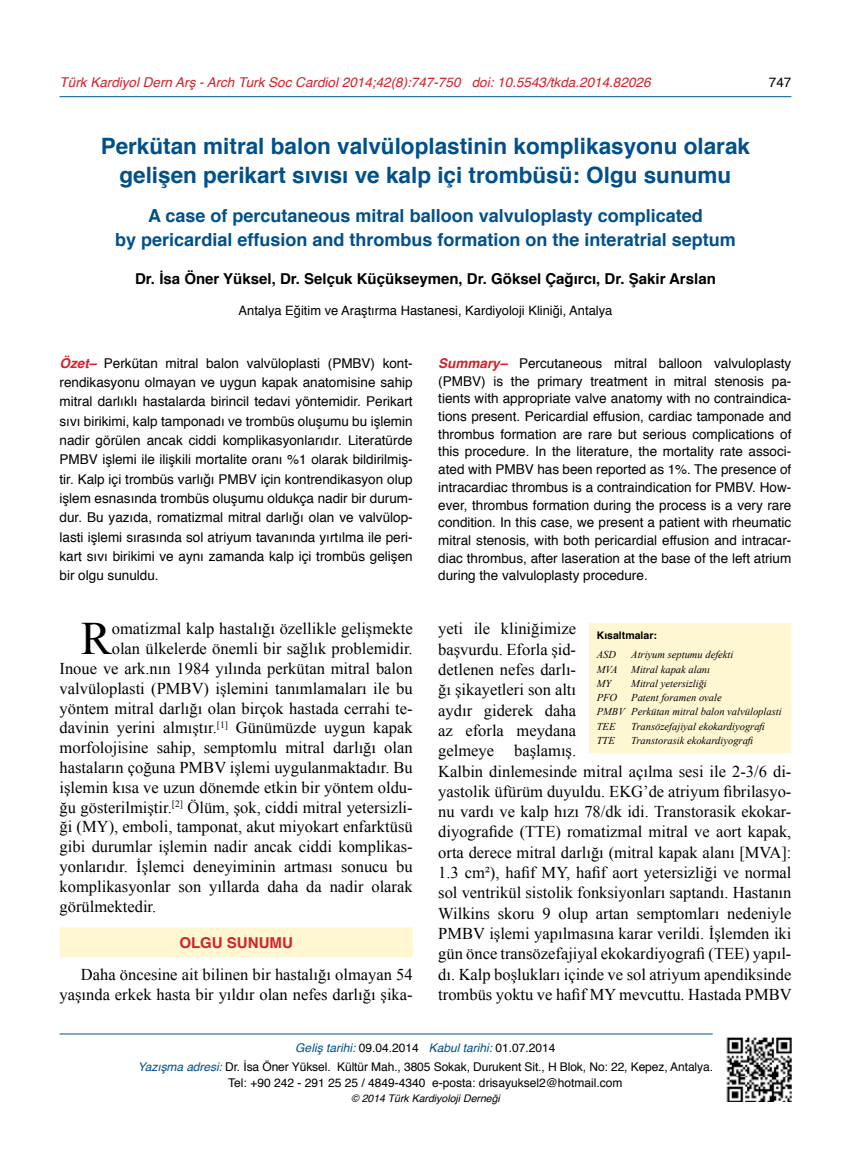
<style>
.page{position:relative;width:851px;height:1170px;background:#fff}
.page>*{position:absolute;margin:0;border:0;box-sizing:border-box;transform-origin:0 0}
.t1{font:46.35px "Times New Roman";color:#000}
.t2{font:700 22.5px/28.5px "Helvetica";color:#00508a;text-align:center}
.t3{font:700 18px/24px "Helvetica";color:#00508a;text-align:center}
.t4{font:16.5px/20.2px "Times New Roman";color:#000;text-align:right}
.t5{font:700 15px "Helvetica";color:#000}
.t6{font:700 15px "Helvetica";color:#d2232a}
.t7{font:13.5px/17.7px "Helvetica";color:#000;text-align:justify}
.t8{font:italic 13.5px "Helvetica";color:#d2232a}
.t9{font:12.9px "Helvetica";color:#000}
.t10{font:12px/18.6px "Helvetica";letter-spacing:-.005em;color:#000;text-align:center}
.t11{font:italic 10.5px/14.2px "Times New Roman";color:#000}
.t12{font:italic 10.5px "Helvetica";color:#000}
.t13{font:700 10.5px "Helvetica";color:#000}
.s1{font-weight:700;font-style:italic;color:#d2232a}
.s2{font-style:italic;color:#00508a}
</style>
<div class="page">
<hr style="left:60px;top:96px;width:731px;height:1px;background:#00508a">
<hr style="left:60px;top:1033px;width:652px;height:1px;background:#00508a">
<img style="left:726px;top:1037px;width:65px;height:64px">
<div style="left:60px;top:927px;width:352px;height:30px;background:#fff6d2"></div>
<div style="left:589px;top:623px;width:201px;height:129px;background:#fff6d2"></div>
<div style="left:588px;top:623px;width:203px;height:130px;border:2px solid #fff6d2"></div>
<p class="t8" style="left:60px;top:71px;width:592px">Türk Kardiyol Dern Arş - Arch Turk Soc Cardiol 2014;42(8):747-750 doi: 10.5543/tkda.2014.82026</p>
<h2 class="t2" style="left:101px;top:133px;width:650px">Perkütan mitral balon valvüloplastinin komplikasyonu olarak gelişen perikart sıvısı ve kalp içi trombüsü: Olgu sunumu</h2>
<p class="t3" style="left:115px;top:205px;width:622px">A case of percutaneous mitral balloon valvuloplasty complicated<br>by pericardial effusion and thrombus formation on the interatrial septum</p>
<p class="t5" style="left:135px;top:268px;width:582px">Dr. İsa Öner Yüksel, Dr. Selçuk Küçükseymen, Dr. Göksel Çağırcı, Dr. Şakir Arslan</p>
<p class="t9" style="left:238px;top:301px;width:375px">Antalya Eğitim ve Araştırma Hastanesi, Kardiyoloji Kliniği, Antalya</p>
<p class="t7" style="left:768px;top:74px;width:24px">747</p>
<p class="t7" style="left:60px;top:354px;width:354px;line-height:19.4px"><span class="s1">Özet–</span> Perkütan mitral balon valvüloplasti (PMBV) kont&shy;rendikasyonu olmayan ve uygun kapak anatomisine sahip mitral darlıklı hastalarda birincil tedavi yöntemidir. Perikart sıvı birikimi, kalp tamponadı ve trombüs oluşumu bu işlemin nadir görülen ancak ciddi komplikasyonlarıdır. Literatürde PMBV işlemi ile ilişkili mortalite oranı %1 olarak bildirilmiş&shy;tir. Kalp içi trombüs varlığı PMBV için kontrendikasyon olup işlem esnasında trombüs oluşumu oldukça nadir bir durum&shy;dur. Bu yazıda, romatizmal mitral darlığı olan ve valvülop&shy;lasti işlemi sırasında sol atriyum tavanında yırtılma ile peri&shy;kart sıvı birikimi ve aynı zamanda kalp içi trombüs gelişen bir olgu sunuldu.</p>
<h1 class="t1" style="left:81px;top:607px;width:32px">R</h1>
<p class="t4" style="left:112px;top:618px;width:302px">omatizmal kalp hastalığı özellikle gelişmekte</p>
<p class="t4" style="left:112px;top:638px;width:302px">olan ülkelerde önemli bir sağlık problemidir.</p>
<p class="t4" style="left:60px;top:658px;width:354px">Inoue ve ark.nın 1984 yılında perkütan mitral balon</p>
<p class="t4" style="left:60px;top:677px;width:354px">valvüloplasti (PMBV) işlemini tanımlamaları ile bu</p>
<p class="t4" style="left:60px;top:697px;width:354px">yöntem mitral darlığı olan birçok hastada cerrahi te-</p>
<p class="t4" style="left:60px;top:717px;width:354px">davinin yerini almıştır.<sup>[1]</sup> Günümüzde uygun kapak</p>
<p class="t4" style="left:60px;top:737px;width:354px">morfolojisine sahip, semptomlu mitral darlığı olan</p>
<p class="t4" style="left:60px;top:757px;width:354px">hastaların çoğuna PMBV işlemi uygulanmaktadır. Bu</p>
<p class="t4" style="left:60px;top:776px;width:354px">işlemin kısa ve uzun dönemde etkin bir yöntem oldu-</p>
<p class="t4" style="left:60px;top:796px;width:354px">ğu gösterilmiştir.<sup>[2]</sup> Ölüm, şok, ciddi mitral yetersizli-</p>
<p class="t4" style="left:60px;top:816px;width:354px">ği (MY), emboli, tamponat, akut miyokart enfarktüsü</p>
<p class="t4" style="left:60px;top:836px;width:354px">gibi durumlar işlemin nadir ancak ciddi komplikas-</p>
<p class="t4" style="left:60px;top:856px;width:354px">yonlarıdır. İşlemci deneyiminin artması sonucu bu</p>
<p class="t4" style="left:60px;top:875px;width:354px">komplikasyonlar son yıllarda daha da nadir olarak</p>
<p class="t4" style="left:60px;top:895px;width:98px">görülmektedir.</p>
<p class="t6" style="left:179px;top:932px;width:115px">OLGU SUNUMU</p>
<p class="t4" style="left:60px;top:964px;width:354px;line-height:19.8px">Daha öncesine ait bilinen bir hastalığı olmayan 54 yaşında erkek hasta bir yıldır olan nefes darlığı şika-</p>
<p class="t7" style="left:438px;top:355px;width:354px"><span class="s1">Summary–</span> Percutaneous mitral balloon valvuloplasty (PMBV) is the primary treatment in mitral stenosis pa&shy;tients with appropriate valve anatomy with no contraindica&shy;tions present. Pericardial effusion, cardiac tamponade and thrombus formation are rare but serious complications of this procedure. In the literature, the mortality rate associ&shy;ated with PMBV has been reported as 1%. The presence of intracardiac thrombus is a contraindication for PMBV. How&shy;ever, thrombus formation during the process is a very rare condition. In this case, we present a patient with rheumatic mitral stenosis, with both pericardial effusion and intracar&shy;diac thrombus, after laseration at the base of the left atrium during the valvuloplasty procedure.</p>
<p class="t4" style="left:438px;top:618px;width:355px;text-align:left">yeti ile kliniğimize<br>başvurdu. Eforla şid-<br>detlenen nefes darlı-<br>ğı şikayetleri son altı<br>aydır giderek daha<br>az eforla meydana<br>gelmeye başlamış.<br>Kalbin dinlemesinde mitral açılma sesi ile 2-3/6 di&shy;yastolik üfürüm duyuldu. EKG’de atriyum fibrilasyo&shy;nu vardı ve kalp hızı 78/dk idi. Transtorasik ekokar&shy;diyografide (TTE) romatizmal mitral ve aort kapak, orta derece mitral darlığı (mitral kapak alanı [MVA]:<br>1.3 cm²), hafif MY, hafif aort yetersizliği ve normal sol ventrikül sistolik fonksiyonları saptandı. Hastanın Wilkins skoru 9 olup artan semptomları nedeniyle PMBV işlemi yapılmasına karar verildi. İşlemden iki gün önce transözefajiyal ekokardiyografi (TEE) yapıl&shy;dı. Kalp boşlukları içinde ve sol atriyum apendiksinde trombüs yoktu ve hafif MY mevcuttu. Hastada PMBV</p>
<p class="t13" style="left:596px;top:628px;width:62px">Kısaltmalar:</p>
<p class="t11" style="left:596px;top:647px;width:21px">ASD</p>
<p class="t11" style="left:631px;top:647px;width:104px">Atriyum septumu defekti</p>
<p class="t11" style="left:596px;top:661px;width:22px">MVA</p>
<p class="t11" style="left:631px;top:661px;width:80px">Mitral kapak alanı</p>
<p class="t11" style="left:596px;top:675px;width:16px">MY</p>
<p class="t11" style="left:631px;top:675px;width:77px">Mitral yetersizliği</p>
<p class="t11" style="left:596px;top:690px;width:22px">PFO</p>
<p class="t11" style="left:596px;top:690px;width:186px;text-indent:35px">Patent foramen ovale<br>PMBV Perkütan mitral balon valvüloplasti<br>TEE</p>
<p class="t11" style="left:631px;top:718px;width:137px">Transözefajiyal ekokardiyografi</p>
<p class="t11" style="left:596px;top:732px;width:20px">TTE</p>
<p class="t11" style="left:631px;top:732px;width:125px">Transtorasik ekokardiyografi</p>
<p class="t10" style="left:138px;top:1039px;width:576px"><span class="s2">Geliş tarihi:</span> 09.04.2014 <span class="s2">Kabul tarihi:</span> 01.07.2014<br><span class="s2">Yazışma adresi:</span> Dr. İsa Öner Yüksel. Kültür Mah., 3805 Sokak, Durukent Sit., H Blok, No: 22, Kepez, Antalya.</p>
<p class="t10" style="left:228px;top:1074px;width:396px">Tel: +90 242 - 291 25 25 / 4849-4340 e-posta: drisayuksel2@hotmail.com</p>
<p class="t12" style="left:351px;top:1089px;width:150px">© 2014 Türk Kardiyoloji Derneği</p>
</div>
